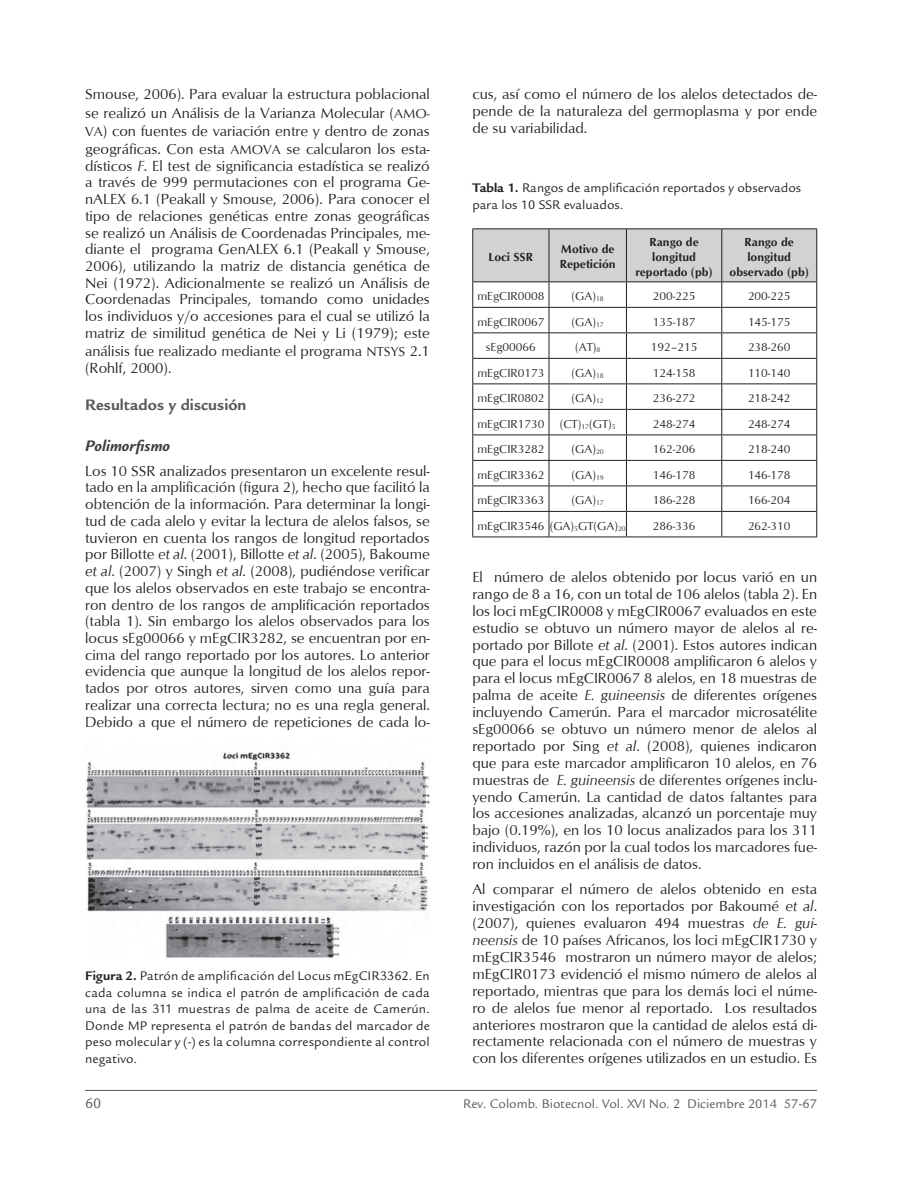
<style>
.page{position:relative;width:915px;height:1191px;background:#fff}
.page>*{position:absolute;margin:0;border:0;box-sizing:border-box;transform-origin:0 0}
.t1{font:700 16.5px "Legacy Sans Std";letter-spacing:.005em;color:#57585a}
.t2{font:italic 700 16.5px "Legacy Sans Std";color:#3e3e3f}
.t3{font:15px/16.6px "Optimum";color:#231f20;text-align:justify}
.t4{font:15px "Legacy Sans Std";color:#57585a}
.t5{font:13.5px/16.5px "Legacy Sans Std";letter-spacing:.005em;color:#231f20}
.t6{font:13.5px "Legacy Sans Std";color:#57585a}
.t7{font:12px "Optimum";color:#231f20}
.t8{font:700 12px/15px "Optimum";color:#231f20;text-align:center}
.s1{font-size:13.5px}
.s2{font-style:italic}
.s3{font-weight:700}
.s4{font-size:6.9px}
</style>
<div class="page">
<hr style="left:85px;top:1090px;width:731px;height:1px;background:#57585a">
<hr style="left:472px;top:228px;width:77px;height:1px;background:#231f20">
<hr style="left:549px;top:228px;width:77px;height:1px;background:#231f20">
<hr style="left:626px;top:228px;width:95px;height:1px;background:#231f20">
<hr style="left:721px;top:228px;width:95px;height:1px;background:#231f20">
<svg style="left:472px;top:229px;width:345px;height:307px"></svg>
<hr style="left:472px;top:536px;width:77px;height:1px;background:#231f20">
<hr style="left:549px;top:536px;width:77px;height:1px;background:#231f20">
<hr style="left:626px;top:536px;width:95px;height:1px;background:#231f20">
<hr style="left:721px;top:536px;width:95px;height:1px;background:#231f20">
<img style="left:85px;top:751px;width:344px;height:206px">
<p class="t3" style="left:85px;top:85px;width:346px;line-height:18.1px">Smouse, 2006). Para evaluar la estructura poblacional se realizó un Análisis de la Varianza Molecular (<span class="s1">AMO-VA</span>) con fuentes de variación entre y dentro de zonas geográficas. Con esta <span class="s1">AMOVA</span> se calcularon los esta-</p>
<p class="t3" style="left:85px;top:157px;width:346px">dísticos <span class="s2">F</span>. El test de significancia estadística se realizó a través de 999 permutaciones con el programa Ge&shy;nALEX 6.1 (Peakall y Smouse, 2006). Para conocer el tipo de relaciones genéticas entre zonas geográficas se realizó un Análisis de Coordenadas Principales, me&shy;diante el programa GenALEX 6.1 (Peakall y Smouse, 2006), utilizando la matriz de distancia genética de Nei (1972). Adicionalmente se realizó un Análisis de Coordenadas Principales, tomando como unidades los individuos y/o accesiones para el cual se utilizó la matriz de similitud genética de Nei y Li (1979); este</p>
<p class="t3" style="left:85px;top:342px;width:346px">análisis fue realizado mediante el programa <span class="s1">NTSYS</span> 2.1 (Rohlf, 2000).</p>
<p class="t1" style="left:85px;top:395px;width:163px">Resultados y discusión</p>
<p class="t2" style="left:85px;top:436px;width:87px">Polimorfismo</p>
<p class="t3" style="left:85px;top:462px;width:346px">Los 10 SSR analizados presentaron un excelente resul&shy;tado en la amplificación (figura 2), hecho que facilitó la obtención de la información. Para determinar la longi&shy;tud de cada alelo y evitar la lectura de alelos falsos, se tuvieron en cuenta los rangos de longitud reportados por Billotte <span class="s2">et al</span>. (2001), Billotte <span class="s2">et al</span>. (2005), Bakoume <span class="s2">et al</span>. (2007) y Singh <span class="s2">et al</span>. (2008), pudiéndose verificar que los alelos observados en este trabajo se encontra&shy;ron dentro de los rangos de amplificación reportados (tabla 1). Sin embargo los alelos observados para los locus sEg00066 y mEgCIR3282, se encuentran por en&shy;cima del rango reportado por los autores. Lo anterior evidencia que aunque la longitud de los alelos repor&shy;tados por otros autores, sirven como una guía para realizar una correcta lectura; no es una regla general.<br>Debido a que el número de repeticiones de cada lo-</p>
<p class="t5" style="left:85px;top:967px;width:346px;text-align:justify"><span class="s3">Figura 2.</span> Patrón de amplificación del Locus mEgCIR3362. En cada columna se indica el patrón de amplificación de cada una de las 311 muestras de palma de aceite de Camerún.<br>Donde MP representa el patrón de bandas del marcador de peso molecular y (-) es la columna correspondiente al control negativo.</p>
<p class="t3" style="left:472px;top:86px;width:346px">cus, así como el número de los alelos detectados de&shy;pende de la naturaleza del germoplasma y por ende de su variabilidad.</p>
<p class="t5" style="left:472px;top:180px;width:330px"><span class="s3">Tabla 1.</span> Rangos de amplificación reportados y observados para los 10 SSR evaluados.</p>
<p class="t8" style="left:488px;top:249px;width:46px">Loci SSR</p>
<p class="t8" style="left:559px;top:242px;width:57px;text-align:left">Motivo de<br>Repetición</p>
<p class="t8" style="left:635px;top:234px;width:79px">Rango de longitud reportado (pb)</p>
<p class="t8" style="left:729px;top:234px;width:81px">Rango de longitud observado (pb)</p>
<p class="t7" style="left:477px;top:289px;width:68px">mEgCIR0008</p>
<p class="t7" style="left:571px;top:289px;width:34px">(GA)<span class="s4">18</span></p>
<p class="t7" style="left:652px;top:289px;width:44px">200-225</p>
<p class="t7" style="left:747px;top:289px;width:44px">200-225</p>
<p class="t7" style="left:477px;top:315px;width:68px">mEgCIR0067</p>
<p class="t7" style="left:571px;top:315px;width:34px">(GA)<span class="s4">17</span></p>
<p class="t7" style="left:652px;top:315px;width:44px">135-187</p>
<p class="t7" style="left:747px;top:315px;width:44px">145-175</p>
<p class="t7" style="left:485px;top:340px;width:51px">sEg00066</p>
<p class="t7" style="left:575px;top:340px;width:27px">(AT)<span class="s4">8</span></p>
<p class="t7" style="left:650px;top:340px;width:48px">192–215</p>
<p class="t7" style="left:747px;top:340px;width:44px">238-260</p>
<p class="t7" style="left:477px;top:366px;width:68px">mEgCIR0173</p>
<p class="t7" style="left:571px;top:366px;width:34px">(GA)<span class="s4">18</span></p>
<p class="t7" style="left:652px;top:366px;width:44px">124-158</p>
<p class="t7" style="left:747px;top:366px;width:44px">110-140</p>
<p class="t7" style="left:477px;top:391px;width:68px">mEgCIR0802</p>
<p class="t7" style="left:571px;top:391px;width:34px">(GA)<span class="s4">12</span></p>
<p class="t7" style="left:652px;top:391px;width:44px">236-272</p>
<p class="t7" style="left:747px;top:391px;width:44px">218-242</p>
<p class="t7" style="left:477px;top:417px;width:68px">mEgCIR1730</p>
<p class="t7" style="left:559px;top:417px;width:57px">(CT)<span class="s4">17</span>(GT)<span class="s4">5</span></p>
<p class="t7" style="left:652px;top:417px;width:44px">248-274</p>
<p class="t7" style="left:747px;top:417px;width:44px">248-274</p>
<p class="t7" style="left:477px;top:442px;width:68px">mEgCIR3282</p>
<p class="t7" style="left:571px;top:442px;width:34px">(GA)<span class="s4">20</span></p>
<p class="t7" style="left:652px;top:442px;width:44px">162-206</p>
<p class="t7" style="left:747px;top:442px;width:44px">218-240</p>
<p class="t7" style="left:477px;top:468px;width:68px">mEgCIR3362</p>
<p class="t7" style="left:571px;top:468px;width:34px">(GA)<span class="s4">19</span></p>
<p class="t7" style="left:652px;top:468px;width:44px">146-178</p>
<p class="t7" style="left:747px;top:468px;width:44px">146-178</p>
<p class="t7" style="left:477px;top:493px;width:68px">mEgCIR3363</p>
<p class="t7" style="left:571px;top:493px;width:34px">(GA)<span class="s4">17</span></p>
<p class="t7" style="left:652px;top:493px;width:44px">186-228</p>
<p class="t7" style="left:747px;top:493px;width:44px">166-204</p>
<p class="t7" style="left:477px;top:519px;width:150px">mEgCIR3546 (GA)<span class="s4">5</span>GT(GA)<span class="s4">20</span></p>
<p class="t7" style="left:652px;top:519px;width:44px">286-336</p>
<p class="t7" style="left:747px;top:519px;width:44px">262-310</p>
<p class="t3" style="left:472px;top:568px;width:346px">El número de alelos obtenido por locus varió en un rango de 8 a 16, con un total de 106 alelos (tabla 2). En los loci mEgCIR0008 y mEgCIR0067 evaluados en este estudio se obtuvo un número mayor de alelos al re&shy;portado por Billote <span class="s2">et al</span>. (2001). Estos autores indican que para el locus mEgCIR0008 amplificaron 6 alelos y para el locus mEgCIR0067 8 alelos, en 18 muestras de palma de aceite <span class="s2">E. guineensis</span> de diferentes orígenes incluyendo Camerún. Para el marcador microsatélite sEg00066 se obtuvo un número menor de alelos al reportado por Sing <span class="s2">et al</span>. (2008), quienes indicaron que para este marcador amplificaron 10 alelos, en 76 muestras de <span class="s2">E. guineensis</span> de diferentes orígenes inclu&shy;yendo Camerún. La cantidad de datos faltantes para los accesiones analizadas, alcanzó un porcentaje muy bajo (0.19%), en los 10 locus analizados para los 311 individuos, razón por la cual todos los marcadores fue&shy;ron incluidos en el análisis de datos.</p>
<p class="t3" style="left:472px;top:880px;width:346px">Al comparar el número de alelos obtenido en esta investigación con los reportados por Bakoumé <span class="s2">et al</span>. (2007), quienes evaluaron 494 muestras <span class="s2">de E. gui&shy;neensis</span> de 10 países Africanos, los loci mEgCIR1730 y mEgCIR3546 mostraron un número mayor de alelos; mEgCIR0173 evidenció el mismo número de alelos al reportado, mientras que para los demás loci el núme&shy;ro de alelos fue menor al reportado. Los resultados anteriores mostraron que la cantidad de alelos está di&shy;rectamente relacionada con el número de muestras y con los diferentes orígenes utilizados en un estudio. Es</p>
<p class="t4" style="left:85px;top:1094px;width:18px">60</p>
<p class="t6" style="left:463px;top:1096px;width:355px">Rev. Colomb. Biotecnol. Vol. XVI No. 2 Diciembre 2014 57-67</p>
</div>
